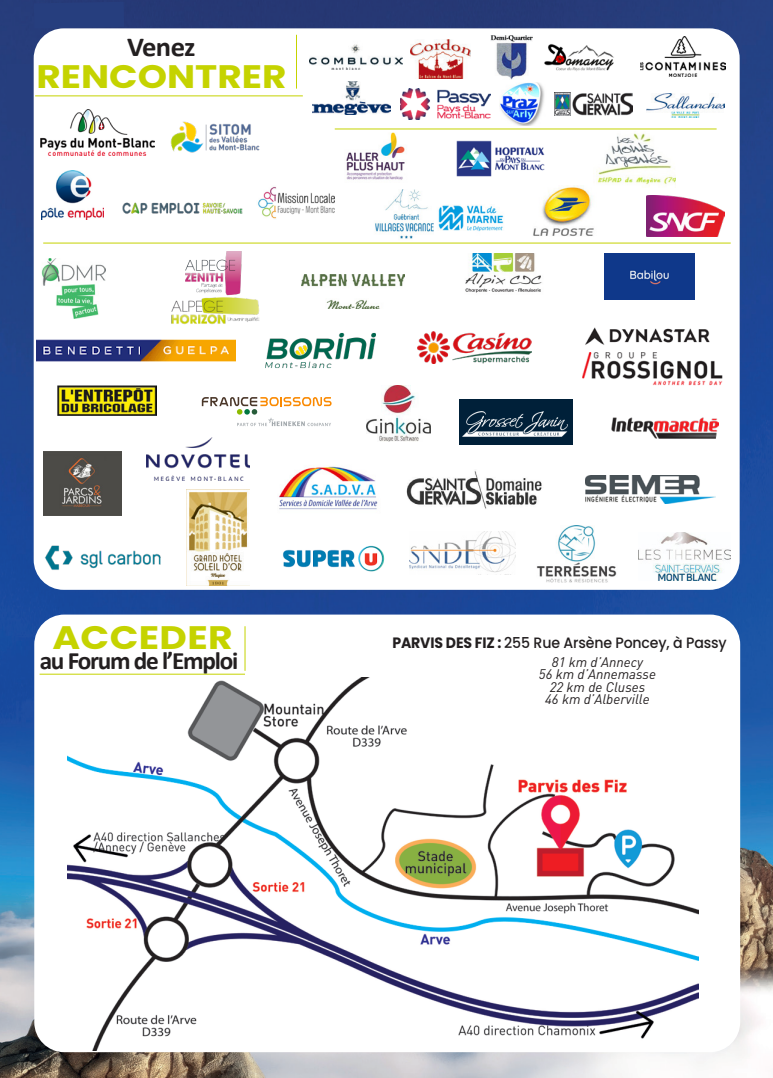
<style>
.page{position:relative;width:773px;height:1078px;background:#fff}
.page>*{position:absolute;margin:0;border:0;box-sizing:border-box;transform-origin:0 0}
.t1{font:700 32.5px "Poppins";color:#c5d300;scale:1.15 1}
.t2{font:700 32.5px "Poppins";color:#c5d300;scale:1.16 1}
.t3{font:700 27.5px "Calibri";letter-spacing:-.025em;color:#231f20;scale:1.04 1}
.t4{font:700 25px "Calibri";letter-spacing:-.05em;color:#231f20}
.t5{font:500 15px "Poppins";letter-spacing:-.01em;color:#231f20;scale:.94 1}
.t6{font:italic 13.75px "DIN";color:#231f20}
.s1{font-weight:700}
</style>
<div class="page">
<img style="left:0;top:0;width:772px;height:1077px">
<div style="left:34px;top:28px;width:705px;height:561px;background:#fff;border-radius:30px"></div>
<div style="left:34px;top:614px;width:706px;height:437px;background:#fff;border-radius:30px"></div>
<img style="left:42px;top:258px;width:63px;height:60px">
<img style="left:418px;top:331px;width:113px;height:32px">
<svg style="left:202px;top:397px;width:129px;height:29px"></svg>
<img style="left:366px;top:385px;width:64px;height:56px">
<img style="left:533px;top:185px;width:61px;height:51px">
<img style="left:400px;top:89px;width:90px;height:31px">
<img style="left:646px;top:94px;width:78px;height:24px">
<img style="left:554px;top:92px;width:78px;height:24px">
<img style="left:499px;top:83px;width:45px;height:43px">
<img style="left:312px;top:81px;width:78px;height:33px">
<img style="left:640px;top:36px;width:85px;height:40px">
<img style="left:490px;top:35px;width:42px;height:45px">
<img style="left:310px;top:44px;width:92px;height:25px">
<img style="left:410px;top:40px;width:60px;height:39px">
<img style="left:544px;top:44px;width:70px;height:27px">
<div style="left:7px;top:64px;width:25px;height:63px;background:#263e7e"></div>
<div style="left:34px;top:2px;width:90px;height:26px;background:#263e7e"></div>
<div style="left:604px;top:253px;width:90px;height:47px;background:#0f388a"></div>
<img style="left:265px;top:332px;width:111px;height:36px">
<img style="left:301px;top:274px;width:103px;height:35px">
<img style="left:459px;top:400px;width:114px;height:44px">
<img style="left:43px;top:451px;width:78px;height:64px">
<img style="left:638px;top:532px;width:92px;height:48px">
<img style="left:283px;top:545px;width:102px;height:27px">
<img style="left:611px;top:417px;width:107px;height:21px">
<img style="left:646px;top:196px;width:78px;height:41px">
<img style="left:45px;top:545px;width:116px;height:25px">
<img style="left:279px;top:466px;width:99px;height:44px">
<hr style="left:40px;top:673px;width:205px;height:1px;background:#c5d300">
<hr style="left:244px;top:626px;width:1px;height:44px;background:#c5d300">
<hr style="left:296px;top:35px;width:1px;height:54px;background:#c5d300">
<img style="left:537px;top:525px;width:80px;height:57px">
<img style="left:37px;top:339px;width:198px;height:23px">
<hr style="left:35px;top:95px;width:268px;height:1px;background:#c5d300">
<hr style="left:335px;top:128px;width:381px;height:1px;background:#c5d300">
<hr style="left:43px;top:242px;width:687px;height:1px;background:#c5d300">
<img style="left:186px;top:489px;width:63px;height:96px">
<img style="left:585px;top:475px;width:130px;height:28px">
<img style="left:585px;top:327px;width:125px;height:18px">
<img style="left:582px;top:352px;width:141px;height:34px">
<img style="left:171px;top:300px;width:102px;height:36px">
<img style="left:181px;top:251px;width:76px;height:54px">
<img style="left:409px;top:531px;width:106px;height:42px">
<img style="left:57px;top:385px;width:99px;height:31px">
<img style="left:465px;top:253px;width:77px;height:40px">
<img style="left:122px;top:202px;width:121px;height:12px">
<img style="left:456px;top:140px;width:89px;height:37px">
<img style="left:258px;top:186px;width:77px;height:33px">
<img style="left:170px;top:121px;width:90px;height:32px">
<img style="left:41px;top:170px;width:62px;height:50px">
<img style="left:375px;top:189px;width:59px;height:50px">
<img style="left:438px;top:205px;width:66px;height:26px">
<img style="left:41px;top:110px;width:113px;height:45px">
<img style="left:593px;top:133px;width:82px;height:54px">
<img style="left:147px;top:437px;width:102px;height:43px">
<img style="left:406px;top:471px;width:136px;height:38px">
<img style="left:67px;top:677px;width:631px;height:373px">
<img style="left:346px;top:132px;width:59px;height:48px">
<p class="t3" style="left:127px;top:27px;width:67px">Venez</p>
<p class="t1" style="left:37px;top:58px;width:219px">RENCONTRER</p>
<p class="t2" style="left:52px;top:618px;width:157px">ACCEDER</p>
<p class="t4" style="left:40px;top:642px;width:200px">au Forum de l’Emploi</p>
<p class="t5" style="left:392px;top:634px;width:357px"><span class="s1">PARVIS DES FIZ :</span> 255 Rue Arsène Poncey, à Passy</p>
<p class="t6" style="left:551px;top:653px;width:93px">81 km d’Annecy</p>
<p class="t6" style="left:538px;top:665px;width:119px">56 km d’Annemasse</p>
<p class="t6" style="left:549px;top:678px;width:97px">22 km de Cluses</p>
<p class="t6" style="left:545px;top:690px;width:106px">46 km d’Alberville</p>
</div>
